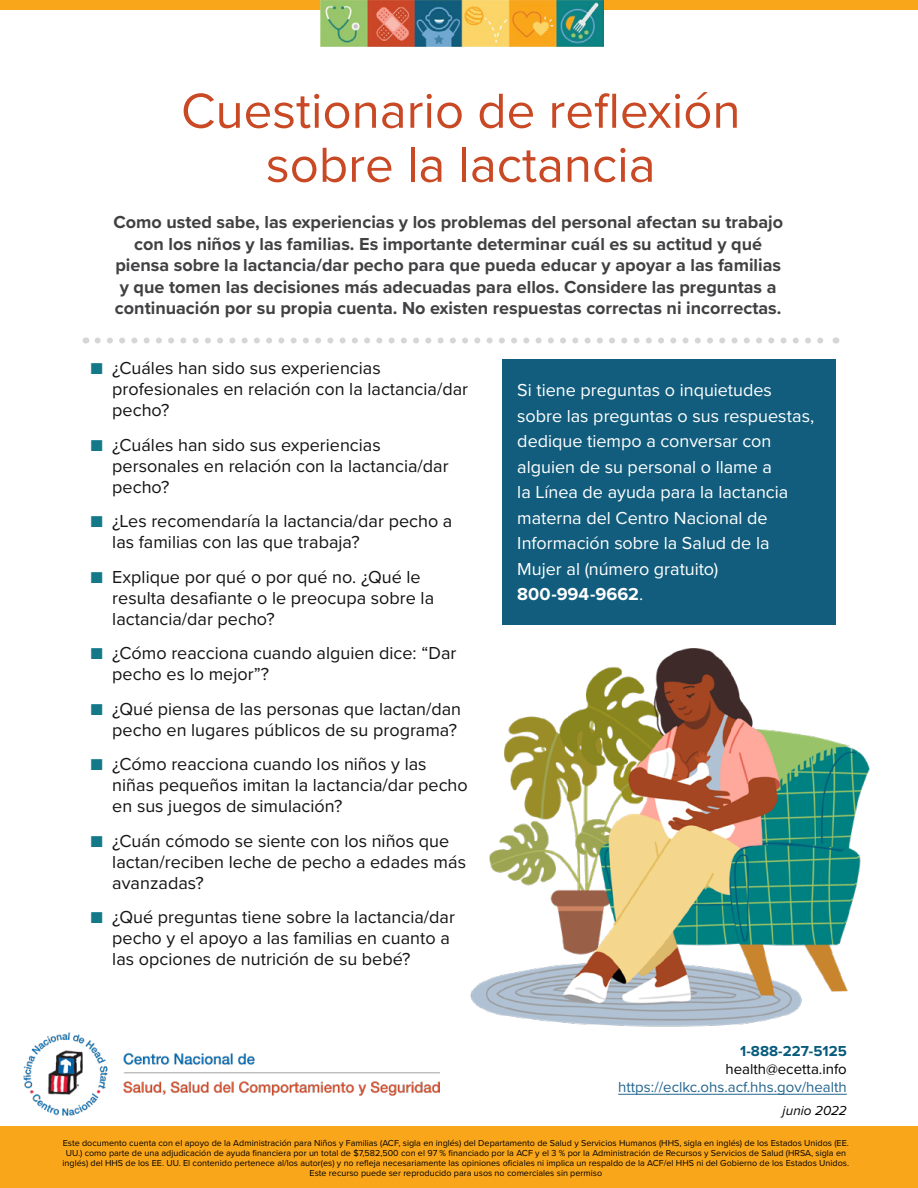
<style>
.page{position:relative;width:918px;height:1188px;background:#fff}
.page>*{position:absolute;margin:0;border:0;box-sizing:border-box;transform-origin:0 0}
.t1{font:51px/54px "Proxima Nova";color:#c94925;text-align:center}
.t2{font:18px/21px "Proxima Nova";color:#141414}
.t3{font:700 18px/21.6px "Proxima Nova";color:#414042;text-align:center}
.t4{font:18px/25.5px "Proxima Nova";color:#fff}
.t5{font:15px/18px "Proxima Nova";color:#23658e;text-align:right}
.t6{font:italic 13.5px "Proxima Nova";letter-spacing:.005em;color:#000}
.t7{font:9px/9.8px "Proxima Nova";color:#000;text-align:center}
.s1{color:#137888}
.s2{font-weight:700}
.s3{font-weight:700;color:#075b7c}
.s4{color:#000}
</style>
<div class="page">
<div style="left:502px;top:359px;width:334px;height:265px;background:#125d7d"></div>
<div style="left:0;top:0;width:917px;height:9px;background:#faa61a"></div>
<img style="left:320px;top:0;width:284px;height:47px">
<svg style="left:98px;top:338px;width:726px;height:6px"></svg>
<img style="left:470px;top:648px;width:400px;height:379px">
<div style="left:0;top:1126px;width:918px;height:62px;background:#faa61a"></div>
<hr style="left:618px;top:1094px;width:229px;height:1px;background:#23658e">
<img style="left:23px;top:1032px;width:417px;height:84px">
<h1 class="t1" style="left:181px;top:82px;width:561px">Cuestionario de reflexión sobre la lactancia</h1>
<p class="t3" style="left:113px;top:211px;width:671px">Como usted sabe, las experiencias y los problemas del personal afectan su trabajo con los niños y las familias. Es importante determinar cuál es su actitud y qué piensa sobre la lactancia/dar pecho para que pueda educar y apoyar a las familias y que tomen las decisiones más adecuadas para ellos. Considere las preguntas a continuación por su propia cuenta. No existen respuestas correctas ni incorrectas.</p>
<p class="t2" style="left:112px;top:357px;width:357px;text-indent:-22px"><span class="s1">■</span> ¿Cuáles han sido sus experiencias profesionales en relación con la lactancia/dar pecho?</p>
<p class="t2" style="left:112px;top:434px;width:338px;text-indent:-22px"><span class="s1">■</span> ¿Cuáles han sido sus experiencias personales en relación con la lactancia/dar pecho?</p>
<p class="t2" style="left:112px;top:510px;width:342px;text-indent:-22px"><span class="s1">■</span> ¿Les recomendaría la lactancia/dar pecho a las familias con las que trabaja?</p>
<p class="t2" style="left:112px;top:566px;width:323px;text-indent:-22px"><span class="s1">■</span> Explique por qué o por qué no. ¿Qué le resulta desafiante o le preocupa sobre la lactancia/dar pecho?</p>
<p class="t2" style="left:112px;top:642px;width:346px;text-indent:-22px"><span class="s1">■</span> ¿Cómo reacciona cuando alguien dice: “Dar pecho es lo mejor”?</p>
<p class="t2" style="left:91px;top:698px;width:372px;text-align:right"><span class="s1">■</span> ¿Qué piensa de las personas que lactan/dan pecho en lugares públicos de su programa?</p>
<p class="t2" style="left:112px;top:753px;width:357px;text-indent:-22px"><span class="s1">■</span> ¿Cómo reacciona cuando los niños y las niñas pequeños imitan la lactancia/dar pecho en sus juegos de simulación?</p>
<p class="t2" style="left:112px;top:830px;width:355px;text-indent:-22px"><span class="s1">■</span> ¿Cuán cómodo se siente con los niños que lactan/reciben leche de pecho a edades más avanzadas?</p>
<p class="t2" style="left:112px;top:906px;width:344px;text-indent:-22px"><span class="s1">■</span> ¿Qué preguntas tiene sobre la lactancia/dar pecho y el apoyo a las familias en cuanto a las opciones de nutrición de su bebé?</p>
<p class="t4" style="left:517px;top:376px;width:298px">Si tiene preguntas o inquietudes sobre las preguntas o sus respuestas, dedique tiempo a conversar con alguien de su personal o llame a<br>la Línea de ayuda para la lactancia materna del Centro Nacional de<br>Información sobre la Salud de la<br>Mujer al (número gratuito)<br><span class="s2">800-994-9662</span>.</p>
<p class="t5" style="left:618px;top:1041px;width:230px"><span class="s3">1-888-227-5125 </span><span class="s4">health@ecetta.info </span>https://eclkc.ohs.acf.hhs.gov/health</p>
<p class="t6" style="left:783px;top:1101px;width:66px">junio 2022</p>
<p class="t7" style="left:63px;top:1138px;width:788px">Este documento cuenta con el apoyo de la Administración para Niños y Familias (ACF, sigla en inglés) del Departamento de Salud y Servicios Humanos (HHS, sigla en inglés) de los Estados Unidos (EE.<br>UU.) como parte de una adjudicación de ayuda financiera por un total de $7,582,500 con el 97 % financiado por la ACF y el 3 % por la Administración de Recursos y Servicios de Salud (HRSA, sigla en inglés) del HHS de los EE. UU. El contenido pertenece al/los autor(es) y no refleja necesariamente las opiniones oficiales ni implica un respaldo de la ACF/el HHS ni del Gobierno de los Estados Unidos.<br>Este recurso puede ser reproducido para usos no comerciales sin permiso</p>
</div>
